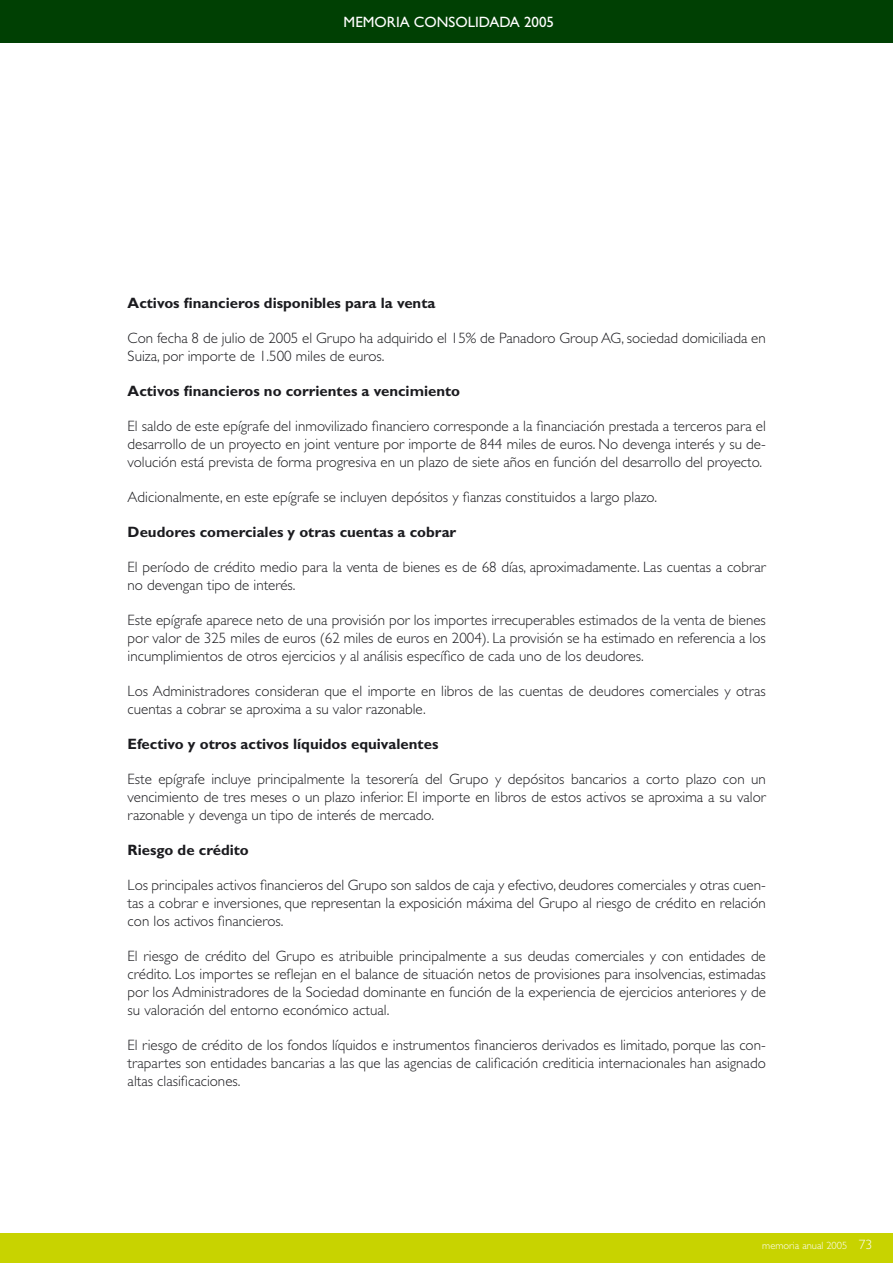
<style>
.page{position:relative;width:893px;height:1263px;background:#fff}
.page>*{position:absolute;margin:0;border:0;box-sizing:border-box;transform-origin:0 0}
.t1{font:300 15px/18px "Gill Sans Std";color:#1b1b1f;text-align:justify}
.t2{font:700 15px "Gill Sans Std";color:#1b1b1f}
.t3{font:15px "Gill Sans Std";color:#fff}
.t4{font:300 10.5px "Gill Sans Std";color:#fff}
.s1{font-size:13.5px}
</style>
<div class="page">
<div style="left:0;top:1233px;width:892px;height:30px;background:#c8d300"></div>
<div style="left:0;top:0;width:892px;height:43px;background:#004003"></div>
<p class="t3" style="left:343px;top:17px;width:212px">MEMORIA CONSOLIDADA 2005</p>
<p class="t2" style="left:128px;top:297px;width:309px">Activos financieros disponibles para la venta</p>
<p class="t1" style="left:128px;top:330px;width:639px">Con fecha 8 de julio de 2005 el Grupo ha adquirido el 15% de Panadoro Group AG, sociedad domiciliada en<br>Suiza, por importe de 1.500 miles de euros.</p>
<p class="t2" style="left:128px;top:385px;width:334px">Activos financieros no corrientes a vencimiento</p>
<p class="t1" style="left:128px;top:418px;width:639px">El saldo de este epígrafe del inmovilizado financiero corresponde a la financiación prestada a terceros para el desarrollo de un proyecto en joint venture por importe de 844 miles de euros. No devenga interés y su de&shy;volución está prevista de forma progresiva en un plazo de siete años en función del desarrollo del proyecto.</p>
<p class="t1" style="left:128px;top:489px;width:531px">Adicionalmente, en este epígrafe se incluyen depósitos y fianzas constituidos a largo plazo.</p>
<p class="t2" style="left:128px;top:526px;width:330px">Deudores comerciales y otras cuentas a cobrar</p>
<p class="t1" style="left:128px;top:559px;width:639px">El período de crédito medio para la venta de bienes es de 68 días, aproximadamente. Las cuentas a cobrar no devengan tipo de interés.</p>
<p class="t1" style="left:128px;top:612px;width:639px">Este epígrafe aparece neto de una provisión por los importes irrecuperables estimados de la venta de bienes por valor de 325 miles de euros (62 miles de euros en 2004). La provisión se ha estimado en referencia a los incumplimientos de otros ejercicios y al análisis específico de cada uno de los deudores.</p>
<p class="t1" style="left:128px;top:683px;width:639px">Los Administradores consideran que el importe en libros de las cuentas de deudores comerciales y otras cuentas a cobrar se aproxima a su valor razonable.</p>
<p class="t2" style="left:128px;top:738px;width:312px">Efectivo y otros activos líquidos equivalentes</p>
<p class="t1" style="left:128px;top:771px;width:639px">Este epígrafe incluye principalmente la tesorería del Grupo y depósitos bancarios a corto plazo con un vencimiento de tres meses o un plazo inferior. El importe en libros de estos activos se aproxima a su valor razonable y devenga un tipo de interés de mercado.</p>
<p class="t2" style="left:128px;top:844px;width:123px">Riesgo de crédito</p>
<p class="t1" style="left:128px;top:877px;width:639px">Los principales activos financieros del Grupo son saldos de caja y efectivo, deudores comerciales y otras cuen&shy;tas a cobrar e inversiones, que representan la exposición máxima del Grupo al riesgo de crédito en relación con los activos financieros.</p>
<p class="t1" style="left:128px;top:948px;width:639px">El riesgo de crédito del Grupo es atribuible principalmente a sus deudas comerciales y con entidades de crédito. Los importes se reflejan en el balance de situación netos de provisiones para insolvencias, estimadas por los Administradores de la Sociedad dominante en función de la experiencia de ejercicios anteriores y de su valoración del entorno económico actual.</p>
<p class="t1" style="left:128px;top:1037px;width:639px">El riesgo de crédito de los fondos líquidos e instrumentos financieros derivados es limitado, porque las con&shy;trapartes son entidades bancarias a las que las agencias de calificación crediticia internacionales han asignado altas clasificaciones.</p>
<p class="t4" style="left:762px;top:1242px;width:111px">memoria anual 2005 <span class="s1">73</span></p>
</div>
